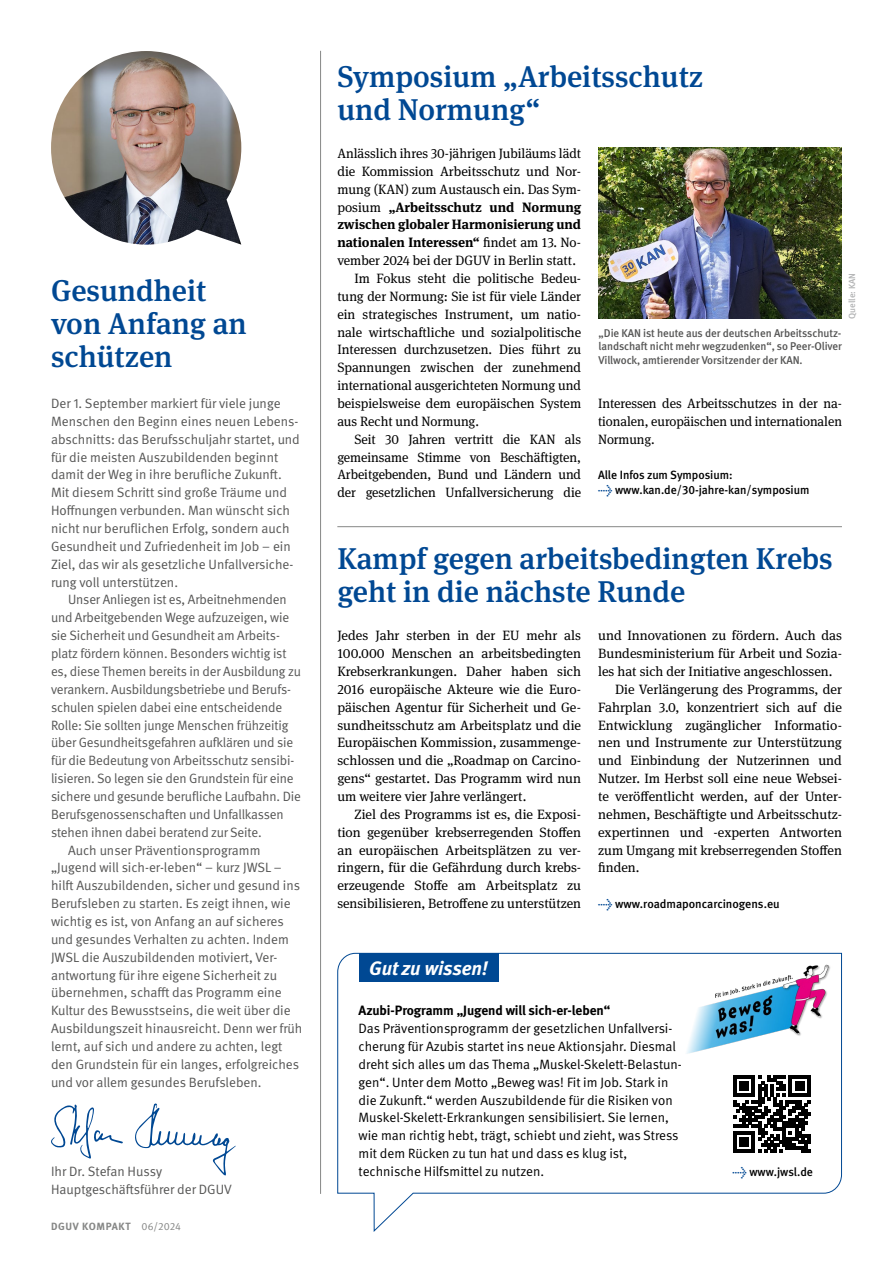
<style>
.page{position:relative;width:893px;height:1263px;background:#fff}
.page>*{position:absolute;margin:0;border:0;box-sizing:border-box;transform-origin:0 0}
.Headlines_H1_Abstand_nach_ohne_Anleser{font:500 30px/33px "DGUV Meta Serif";color:#004893}
.Headlines_H1{font:italic 700 19.5px "DGUV Meta";color:#fff}
.Copytexte_FT_Einzug{font:13.5px/17.9px "DGUV Meta Serif";color:#000;text-align:justify}
.Copytexte_P_Editorial_Einzug{font:13.5px/17.9px "DGUV Meta";letter-spacing:-.01em;color:#565655}
.Copytexte_FT{font:13.5px/17.9px "DGUV Meta Serif";color:#000;text-align:justify}
.Copytexte_P_Editorial{font:13.5px/17.9px "DGUV Meta";color:#565655}
.Copytexte_P_Gut_zu_wissen{font:13.5px/17.9px "DGUV Meta";color:#000}
.Copytexte_P_Gut_zu_wissen-2{font:700 13.5px "DGUV Meta";letter-spacing:-.005em;color:#000}
.Copytexte_P_Link{font:500 12px "DGUV Meta";color:#000}
.t1{font:500 11.25px/13.5px "DGUV Meta";letter-spacing:-.005em;color:#565655;text-align:justify}
.t2{font:700 10.5px "DGUV Meta";letter-spacing:.06em;color:#868786}
.t3{font:500 9px "DGUV Meta";color:#b1b2b3}
.s1{font-weight:400}
.s2{font-weight:700}
.s3{color:#004893}
</style>
<div class="page">
<hr style="left:320px;top:51px;width:1px;height:1143px;background:#868786">
<svg style="left:337px;top:952px;width:505px;height:280px"></svg>
<hr style="left:337px;top:526px;width:505px;height:1px;background:#868786">
<img style="left:51px;top:51px;width:190px;height:194px">
<svg style="left:135px;top:1103px;width:101px;height:72px"></svg>
<svg style="left:51px;top:1104px;width:72px;height:55px"></svg>
<div style="left:359px;top:953px;width:139px;height:29px;background:#004893"></div>
<img style="left:598px;top:147px;width:244px;height:172px">
<img style="left:685px;top:956px;width:150px;height:114px">
<svg style="left:733px;top:1075px;width:77px;height:78px"></svg>
<h1 class="Headlines_H1_Abstand_nach_ohne_Anleser" style="left:51px;top:274px;width:197px">Gesundheit von Anfang an schützen</h1>
<p class="Copytexte_P_Editorial" style="left:51px;top:395px;width:250px">Der 1. September markiert für viele junge Menschen den Beginn eines neuen Lebens&shy;abschnitts: das Berufsschuljahr startet, und für die meisten Auszubildenden beginnt damit der Weg in ihre berufliche Zukunft.<br>Mit diesem Schritt sind große Träume und Hoffnungen verbunden. Man wünscht sich nicht nur beruflichen Erfolg, sondern auch Gesundheit und Zufriedenheit im Job – ein Ziel, das wir als gesetzliche Unfallversiche&shy;rung voll unterstützen.</p>
<p class="Copytexte_P_Editorial_Einzug" style="left:51px;top:591px;width:251px;text-indent:17px">Unser Anliegen ist es, Arbeitnehmenden und Arbeitgebenden Wege aufzuzeigen, wie sie Sicherheit und Gesundheit am Arbeits&shy;platz fördern können. Besonders wichtig ist es, diese Themen bereits in der Ausbildung zu verankern. Ausbildungsbetriebe und Berufs&shy;schulen spielen dabei eine entscheidende Rolle: Sie sollten junge Menschen frühzeitig über Gesundheitsgefahren aufklären und sie für die Bedeutung von Arbeitsschutz sensibi&shy;lisieren. So legen sie den Grundstein für eine sichere und gesunde berufliche Laufbahn. Die Berufsgenossenschaften und Unfallkassen stehen ihnen dabei beratend zur Seite.</p>
<p class="Copytexte_P_Editorial_Einzug" style="left:51px;top:841px;width:253px;text-indent:17px">Auch unser Präventionsprogramm „Jugend will sich-er-leben“ – kurz JWSL – hilft Auszubildenden, sicher und gesund ins Berufsleben zu starten. Es zeigt ihnen, wie wichtig es ist, von Anfang an auf sicheres und gesundes Verhalten zu achten. Indem JWSL die Auszubildenden motiviert, Ver&shy;antwortung für ihre eigene Sicherheit zu übernehmen, schafft das Programm eine Kultur des Bewusstseins, die weit über die Ausbildungszeit hinausreicht. Denn wer früh lernt, auf sich und andere zu achten, legt den Grundstein für ein langes, erfolgreiches und vor allem gesundes Berufsleben.</p>
<p class="Copytexte_P_Editorial" style="left:51px;top:1163px;width:113px">Ihr Dr. Stefan Hussy</p>
<p class="Copytexte_P_Editorial" style="left:51px;top:1180px;width:182px">Hauptgeschäftsführer der DGUV</p>
<p class="t2" style="left:51px;top:1220px;width:131px">DGUV KOMPAKT <span class="s1">06/2024</span></p>
<h1 class="Headlines_H1_Abstand_nach_ohne_Anleser" style="left:337px;top:60px;width:367px">Symposium „Arbeitsschutz und Normung“</h1>
<p class="Copytexte_FT" style="left:337px;top:145px;width:245px">Anlässlich ihres 30-jährigen Jubiläums lädt die Kommission Arbeitsschutz und Nor&shy;mung (KAN) zum Austausch ein. Das Sym&shy;posium <span class="s2">„Arbeitsschutz und Normung zwischen globaler Harmonisierung und nationalen Interessen“</span> findet am 13. No&shy;vember 2024 bei der DGUV in Berlin statt.</p>
<p class="Copytexte_FT_Einzug" style="left:337px;top:270px;width:245px;text-indent:17px">Im Fokus steht die politische Bedeu&shy;tung der Normung: Sie ist für viele Länder ein strategisches Instrument, um natio&shy;nale wirtschaftliche und sozialpolitische Interessen durchzusetzen. Dies führt zu Spannungen zwischen der zunehmend international ausgerichteten Normung und beispielsweise dem europäischen System aus Recht und Normung.</p>
<p class="Copytexte_FT_Einzug" style="left:337px;top:430px;width:245px;text-indent:17px">Seit 30 Jahren vertritt die KAN als gemeinsame Stimme von Beschäftigten, Arbeitgebenden, Bund und Ländern und der gesetzlichen Unfallversicherung die</p>
<p class="t3" style="left:847px;top:319px;width:47px;rotate:-90deg">Quelle: KAN</p>
<p class="t1" style="left:599px;top:326px;width:245px">„Die KAN ist heute aus der deutschen Arbeitsschutz&shy;landschaft nicht mehr wegzudenken“, so Peer-Oliver Villwock, amtierender Vorsitzender der KAN.</p>
<p class="Copytexte_FT_Einzug" style="left:598px;top:395px;width:245px">Interessen des Arbeitsschutzes in der na&shy;tionalen, europäischen und internationalen Normung.</p>
<p class="Copytexte_P_Link" style="left:598px;top:468px;width:136px">Alle Infos zum Symposium:</p>
<p class="Copytexte_P_Link" style="left:598px;top:483px;width:213px"><span class="s3">→</span> www.kan.de/30-jahre-kan/symposium</p>
<h1 class="Headlines_H1_Abstand_nach_ohne_Anleser" style="left:337px;top:542px;width:497px">Kampf gegen arbeitsbedingten Krebs geht in die nächste Runde</h1>
<p class="Copytexte_FT" style="left:337px;top:627px;width:245px">Jedes Jahr sterben in der EU mehr als 100.000 Menschen an arbeitsbedingten Krebserkrankungen. Daher haben sich 2016 europäische Akteure wie die Euro&shy;päischen Agentur für Sicherheit und Ge&shy;sundheitsschutz am Arbeitsplatz und die Europäischen Kommission, zusammenge&shy;schlossen und die „Roadmap on Carcino&shy;gens“ gestartet. Das Programm wird nun um weitere vier Jahre verlängert.</p>
<p class="Copytexte_FT_Einzug" style="left:337px;top:805px;width:245px;text-indent:17px">Ziel des Programms ist es, die Exposi&shy;tion gegenüber krebserregenden Stoffen an europäischen Arbeitsplätzen zu ver&shy;ringern, für die Gefährdung durch krebs&shy;erzeugende Stoffe am Arbeitsplatz zu sensibilisieren, Betroffene zu unterstützen</p>
<p class="Copytexte_FT_Einzug" style="left:598px;top:627px;width:245px">und Innovationen zu fördern. Auch das Bundesministerium für Arbeit und Sozia&shy;les hat sich der Initiative angeschlossen.</p>
<p class="Copytexte_FT_Einzug" style="left:598px;top:680px;width:245px;text-indent:17px">Die Verlängerung des Programms, der Fahrplan 3.0, konzentriert sich auf die Entwicklung zugänglicher Informatio&shy;nen und Instrumente zur Unterstützung und Einbindung der Nutzerinnen und Nutzer. Im Herbst soll eine neue Websei&shy;te veröffentlicht werden, auf der Unter&shy;nehmen, Beschäftigte und Arbeitsschutz&shy;expertinnen und -experten Antworten zum Umgang mit krebserregenden Stoffen finden.</p>
<p class="Copytexte_P_Link" style="left:598px;top:897px;width:183px"><span class="s3">→</span> www.roadmaponcarcinogens.eu</p>
<h1 class="Headlines_H1" style="left:369px;top:956px;width:120px">Gut zu wissen!</h1>
<p class="Copytexte_P_Gut_zu_wissen-2" style="left:359px;top:1002px;width:253px">Azubi-Programm „Jugend will sich-er-leben“</p>
<p class="Copytexte_P_Gut_zu_wissen" style="left:359px;top:1020px;width:325px">Das Präventionsprogramm der gesetzlichen Unfallversi&shy;cherung für Azubis startet ins neue Aktionsjahr. Diesmal dreht sich alles um das Thema „Muskel-Skelett-Belastun&shy;gen“. Unter dem Motto „Beweg was! Fit im Job. Stark in die Zukunft.“ werden Auszubildende für die Risiken von Muskel-Skelett-Erkrankungen sensibilisiert. Sie lernen, wie man richtig hebt, trägt, schiebt und zieht, was Stress mit dem Rücken zu tun hat und dass es klug ist, technische Hilfsmittel zu nutzen.</p>
<p class="Copytexte_P_Link" style="left:732px;top:1165px;width:82px"><span class="s3">→</span> www.jwsl.de</p>
</div>
